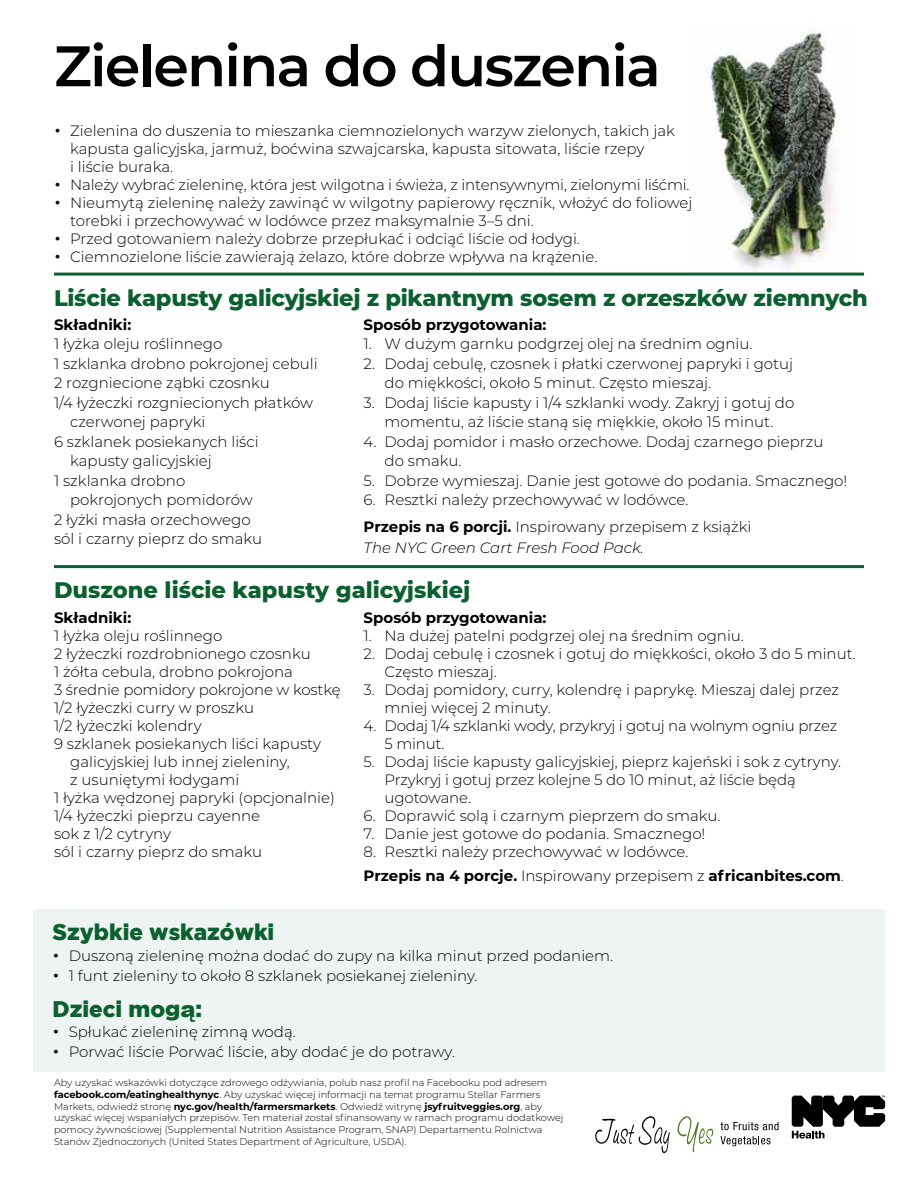
<style>
.page{position:relative;width:918px;height:1188px;background:#fff}
.page>*{position:absolute;margin:0;border:0;box-sizing:border-box;transform-origin:0 0}
.t1{font:600 57px "Montserrat";letter-spacing:-.03em;color:#000}
.t2{font:800 22.5px "Montserrat";letter-spacing:-.01em;color:#0c6030}
.t3{font:900 22.5px "Gotham";color:#0c6030}
.t4{font:300 15px/18px "Montserrat";color:#000}
.t5{font:700 15px "Montserrat";color:#000}
.t6{font:italic 300 15px "Montserrat";color:#000}
.t7{font:300 9.75px/11.7px "Montserrat";color:#000}
.s1{font-family:"Gotham"}
.s2{font-weight:700}
.s3{font-family:"Arial"}
</style>
<div class="page">
<svg style="left:792px;top:1096px;width:93px;height:43px"></svg>
<svg style="left:721px;top:1122px;width:58px;height:8px"></svg>
<svg style="left:720px;top:1136px;width:51px;height:10px"></svg>
<svg style="left:595px;top:1116px;width:75px;height:37px"></svg>
<svg style="left:677px;top:1116px;width:36px;height:36px"></svg>
<img style="left:688px;top:28px;width:168px;height:245px">
<div style="left:33px;top:909px;width:852px;height:163px;background:#eef4f1"></div>
<hr style="left:54px;top:565px;width:810px;height:3px;background:#0c6030">
<hr style="left:54px;top:273px;width:810px;height:3px;background:#0c6030">
<h1 class="t1" style="left:54px;top:26px;width:608px">Zielenina do duszenia</h1>
<p class="t4" style="left:70px;top:121px;width:606px;text-indent:-16px"><span class="s1">•</span> Zielenina do duszenia to mieszanka ciemnozielonych warzyw zielonych, takich jak kapusta galicyjska, jarmuż, boćwina szwajcarska, kapusta sitowata, liście rzepy<br>i liście buraka.</p>
<p class="t4" style="left:54px;top:175px;width:637px"><span class="s1">•</span> Należy wybrać zieleninę, która jest wilgotna i świeża, z intensywnymi, zielonymi liśćmi.</p>
<p class="t4" style="left:70px;top:193px;width:624px;text-indent:-16px"><span class="s1">•</span> Nieumytą zieleninę należy zawinąć w wilgotny papierowy ręcznik, włożyć do foliowej torebki i przechowywać w lodówce przez maksymalnie 3–5 dni.</p>
<p class="t4" style="left:54px;top:229px;width:527px"><span class="s1">•</span> Przed gotowaniem należy dobrze przepłukać i odciąć liście od łodygi.</p>
<p class="t4" style="left:54px;top:247px;width:545px"><span class="s1">•</span> Ciemnozielone liście zawierają żelazo, które dobrze wpływa na krążenie.</p>
<h2 class="t2" style="left:54px;top:281px;width:815px">Liście kapusty galicyjskiej z pikantnym sosem z orzeszków ziemnych</h2>
<p class="t5" style="left:54px;top:314px;width:79px">Składniki:</p>
<p class="t4" style="left:54px;top:335px;width:170px">1 łyżka oleju roślinnego</p>
<p class="t4" style="left:54px;top:354px;width:265px">1 szklanka drobno pokrojonej cebuli</p>
<p class="t4" style="left:54px;top:374px;width:217px">2 rozgniecione ząbki czosnku</p>
<p class="t4" style="left:54px;top:393px;width:261px">1/4 łyżeczki rozgniecionych płatków</p>
<p class="t4" style="left:70px;top:413px;width:137px">czerwonej papryki</p>
<p class="t4" style="left:54px;top:432px;width:206px">6 szklanek posiekanych liści</p>
<p class="t4" style="left:70px;top:452px;width:143px">kapusty galicyjskiej</p>
<p class="t4" style="left:54px;top:471px;width:133px">1 szklanka drobno</p>
<p class="t4" style="left:70px;top:491px;width:184px">pokrojonych pomidorów</p>
<p class="t4" style="left:54px;top:510px;width:198px">2 łyżki masła orzechowego</p>
<p class="t4" style="left:54px;top:530px;width:210px">sól i czarny pieprz do smaku</p>
<p class="t5" style="left:364px;top:314px;width:184px">Sposób przygotowania:</p>
<p class="t4" style="left:364px;top:335px;width:390px">1. W dużym garnku podgrzej olej na średnim ogniu.</p>
<p class="t4" style="left:385px;top:353px;width:410px;line-height:19.5px;text-indent:-21px">2. Dodaj cebulę, czosnek i płatki czerwonej papryki i gotuj do miękkości, około 5 minut. Często mieszaj.</p>
<p class="t4" style="left:364px;top:392px;width:432px;line-height:19.5px;text-align:center">3. Dodaj liście kapusty i 1/4 szklanki wody. Zakryj i gotuj do momentu, aż liście staną się miękkie, około 15 minut.</p>
<p class="t4" style="left:385px;top:431px;width:440px;line-height:19.5px;text-indent:-21px">4. Dodaj pomidor i masło orzechowe. Dodaj czarnego pieprzu do smaku.</p>
<p class="t4" style="left:364px;top:471px;width:485px">5. Dobrze wymieszaj. Danie jest gotowe do podania. Smacznego!</p>
<p class="t4" style="left:364px;top:486px;width:389px;line-height:27px">6. Resztki należy przechowywać w lodówce.<br><span class="s2">Przepis na 6 porcji.</span> Inspirowany przepisem z książki</p>
<p class="t6" style="left:364px;top:537px;width:282px">The NYC Green Cart Fresh Food Pack.</p>
<h2 class="t2" style="left:54px;top:574px;width:418px">Duszone liście kapusty galicyjskiej</h2>
<p class="t5" style="left:54px;top:607px;width:79px">Składniki:</p>
<p class="t4" style="left:54px;top:626px;width:170px">1 łyżka oleju roślinnego</p>
<p class="t4" style="left:54px;top:644px;width:258px">2 łyżeczki rozdrobnionego czosnku</p>
<p class="t4" style="left:54px;top:662px;width:240px">1 żółta cebula, drobno pokrojona</p>
<p class="t4" style="left:54px;top:680px;width:288px">3 średnie pomidory pokrojone w kostkę</p>
<p class="t4" style="left:54px;top:698px;width:202px">1/2 łyżeczki curry w proszku</p>
<p class="t4" style="left:54px;top:716px;width:149px">1/2 łyżeczki kolendry</p>
<p class="t4" style="left:54px;top:734px;width:269px">9 szklanek posiekanych liści kapusty</p>
<p class="t4" style="left:70px;top:752px;width:221px">galicyjskiej lub innej zieleniny,</p>
<p class="t4" style="left:70px;top:770px;width:171px">z usuniętymi łodygami</p>
<p class="t4" style="left:54px;top:788px;width:283px">1 łyżka wędzonej papryki (opcjonalnie)</p>
<p class="t4" style="left:54px;top:806px;width:208px">1/4 łyżeczki pieprzu cayenne</p>
<p class="t4" style="left:54px;top:824px;width:119px">sok z 1/2 cytryny</p>
<p class="t4" style="left:54px;top:842px;width:210px">sól i czarny pieprz do smaku</p>
<p class="t5" style="left:364px;top:607px;width:184px">Sposób przygotowania:</p>
<p class="t4" style="left:364px;top:626px;width:382px">1. Na dużej patelni podgrzej olej na średnim ogniu.</p>
<p class="t4" style="left:385px;top:644px;width:473px;text-indent:-21px">2. Dodaj cebulę i czosnek i gotuj do miękkości, około 3 do 5 minut.<br>Często mieszaj.</p>
<p class="t4" style="left:385px;top:680px;width:456px;text-indent:-21px">3. Dodaj pomidory, curry, kolendrę i paprykę. Mieszaj dalej przez mniej więcej 2 minuty.</p>
<p class="t4" style="left:385px;top:716px;width:454px;text-indent:-21px">4. Dodaj 1/4 szklanki wody, przykryj i gotuj na wolnym ogniu przez<br>5 minut.</p>
<p class="t4" style="left:385px;top:752px;width:458px;text-indent:-21px">5. Dodaj liście kapusty galicyjskiej, pieprz kajeński i sok z cytryny.<br>Przykryj i gotuj przez kolejne 5 do 10 minut, aż liście będą ugotowane.</p>
<p class="t4" style="left:364px;top:806px;width:358px">6. Doprawić solą i czarnym pieprzem do smaku.</p>
<p class="t4" style="left:364px;top:824px;width:343px">7. Danie jest gotowe do podania. Smacznego!</p>
<p class="t4" style="left:364px;top:839px;width:482px;line-height:24.8px">8. Resztki należy przechowywać w lodówce.<br><span class="s2">Przepis na 4 porcje.</span> Inspirowany przepisem z <span class="s2">africanbites.com</span>.</p>
<h2 class="t3" style="left:52px;top:919px;width:223px">Szybkie wskazówki</h2>
<p class="t4" style="left:52px;top:946px;width:562px"><span class="s1">•</span> Duszoną zieleninę można dodać do zupy na kilka minut przed podaniem.</p>
<p class="t4" style="left:52px;top:966px;width:427px"><span class="s1">•</span> 1 funt zieleniny to około 8 szklanek posiekanej zieleniny.</p>
<h2 class="t3" style="left:52px;top:996px;width:151px">Dzieci mog<span class="s3">ą</span>:</h2>
<p class="t4" style="left:52px;top:1022px;width:245px"><span class="s1">•</span> Spłukać zieleninę zimną wodą.</p>
<p class="t4" style="left:52px;top:1042px;width:404px"><span class="s1">•</span> Porwać liście Porwać liście, aby dodać je do potrawy.</p>
<p class="t7" style="left:54px;top:1077px;width:511px">Aby uzyskać wskazówki dotyczące zdrowego odżywiania, polub nasz profil na Facebooku pod adresem <span class="s2">facebook.com/eatinghealthynyc</span>. Aby uzyskać więcej informacji na temat programu Stellar Farmers Markets, odwiedź stronę <span class="s2">nyc.gov/health/farmersmarkets</span>. Odwiedź witrynę <span class="s2">jsyfruitveggies.org</span>, aby uzyskać więcej wspaniałych przepisów. Ten materiał został sfinansowany w ramach programu dodatkowej pomocy żywnościowej (Supplemental Nutrition Assistance Program, SNAP) Departamentu Rolnictwa Stanów Zjednoczonych (United States Department of Agriculture, USDA).</p>
</div>
